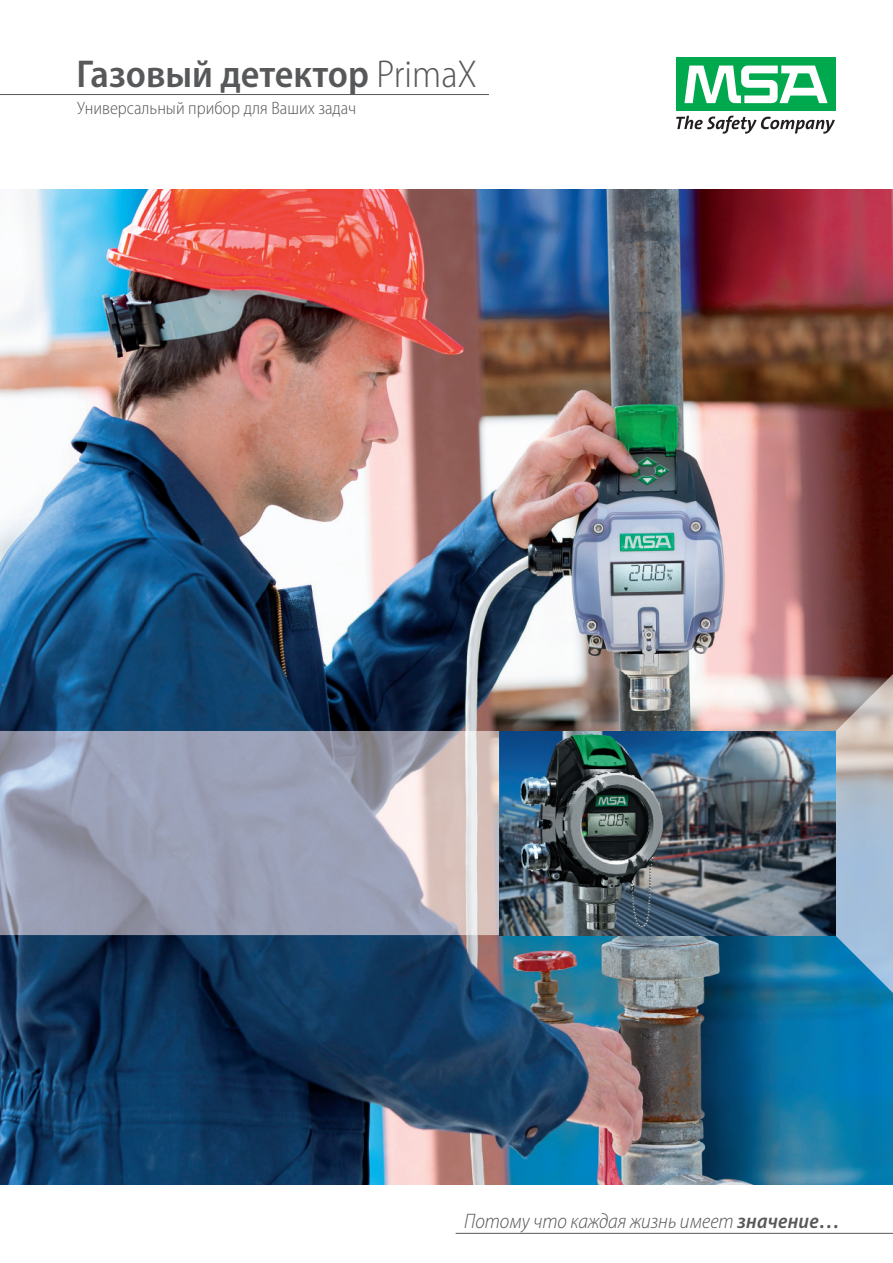
<style>
.page{position:relative;width:893px;height:1263px;background:#fff}
.page>*{position:absolute;margin:0;border:0;box-sizing:border-box;transform-origin:0 0}
.t1{font:600 semi-condensed 39px "Myriad Pro";color:#57585a}
.t2{font:italic 300 semi-condensed 21px "Myriad Pro";color:#57585a}
.t3{font:300 semi-condensed 18px "Myriad Pro";color:#57585a}
.s1{font-weight:300}
.s2{font-weight:600}
</style>
<div class="page">
<img style="left:0;top:190px;width:893px;height:995px">
<img style="left:0;top:731px;width:500px;height:204px">
<img style="left:836px;top:673px;width:57px;height:320px">
<img style="left:836px;top:731px;width:1px;height:204px">
<div style="left:676px;top:58px;width:160px;height:53px;background:#00a94e"></div>
<svg style="left:684px;top:66px;width:144px;height:37px"></svg>
<svg style="left:676px;top:116px;width:159px;height:18px"></svg>
<img style="left:500px;top:731px;width:336px;height:204px">
<hr style="left:456px;top:1233px;width:437px;height:1px;background:#57585a">
<hr style="left:0;top:94px;width:489px;height:1px;background:#57585a">
<h1 class="t1" style="left:77px;top:52px;width:402px">Газовый детектор <span class="s1">PrimaX</span></h1>
<p class="t3" style="left:77px;top:99px;width:280px">Универсальный прибор для Ваших задач</p>
<p class="t2" style="left:464px;top:1209px;width:377px">Потому что каждая жизнь имеет <span class="s2">значение…</span></p>
</div>
